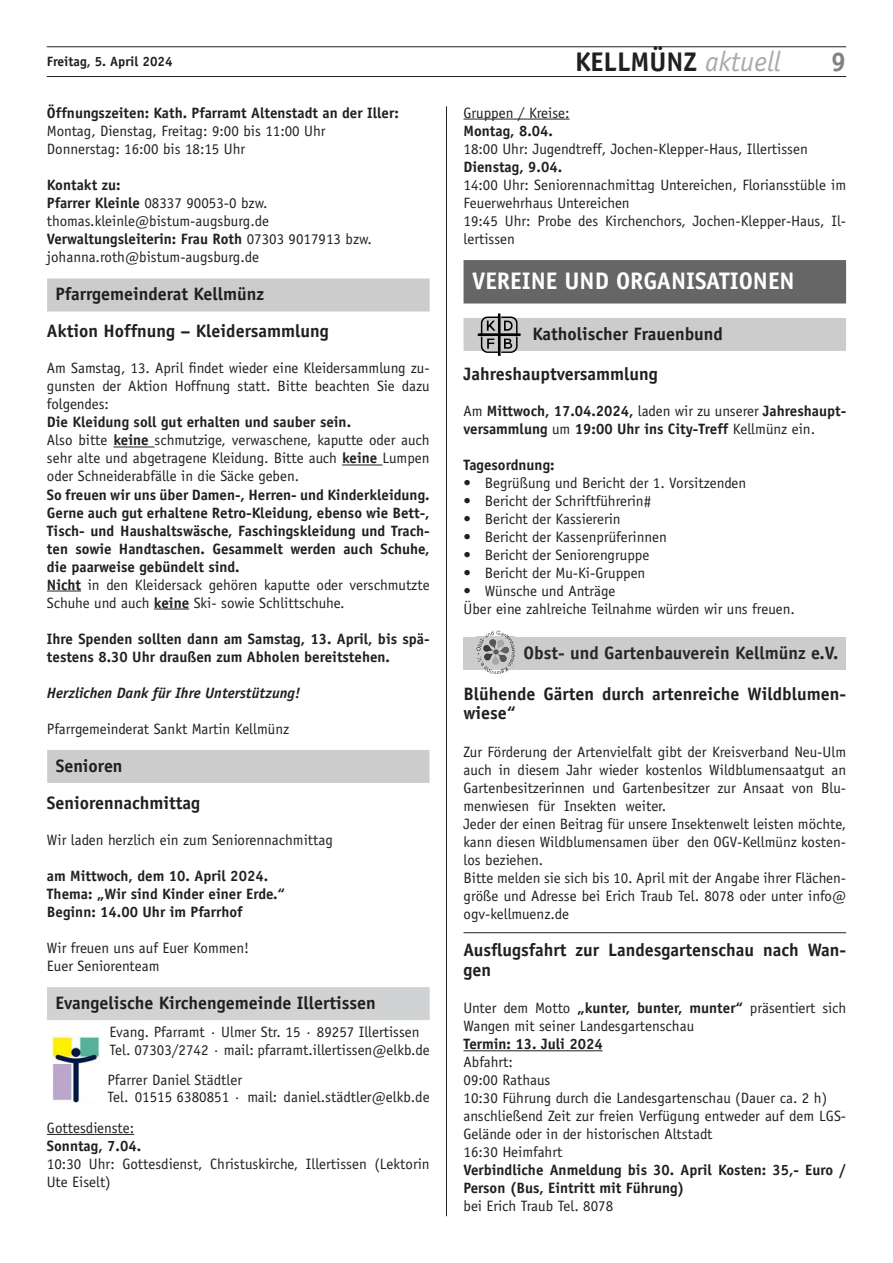
<style>
.page{position:relative;width:893px;height:1263px;background:#fff}
.page>*{position:absolute;margin:0;border:0;box-sizing:border-box;transform-origin:0 0}
.t1{font:700 27px "Officina Sans";color:#231f20}
.t2{font:700 27px "Officina Sans";color:#808285}
.t3{font:700 24px "Officina Sans";color:#fff}
.t4{font:700 18px/19.5px "Officina Sans";color:#231f20}
.t5{font:700 18px "Officina Sans";color:#292627}
.t6{font:15px/18px "Officina Sans";color:#231f20}
.t7{font:700 15px/18px "Officina Sans";color:#231f20}
.t8{font:italic 700 15px "Officina Sans";color:#231f20}
.t9{font:700 13.5px "Officina Sans";color:#231f20}
.s1{font-weight:400;font-style:italic;font-size:28.35px;color:#a8a9ad}
.s2{font-weight:700}
.s3{font-weight:400}
</style>
<div class="page">
<hr style="left:47px;top:76px;width:799px;height:1px;background:#231f20">
<hr style="left:47px;top:47px;width:799px;height:1px;background:#231f20">
<hr style="left:446px;top:106px;width:1px;height:1110px;background:#231f20">
<hr style="left:113px;top:447px;width:41px;height:1px;background:#231f20">
<hr style="left:342px;top:465px;width:40px;height:1px;background:#231f20">
<hr style="left:47px;top:591px;width:34px;height:1px;background:#231f20">
<hr style="left:154px;top:609px;width:35px;height:1px;background:#231f20">
<hr style="left:47px;top:1134px;width:87px;height:1px;background:#231f20">
<div style="left:47px;top:279px;width:383px;height:33px;background:#ccc"></div>
<div style="left:47px;top:750px;width:382px;height:33px;background:#ccc"></div>
<div style="left:47px;top:987px;width:383px;height:33px;background:#d1d2d4"></div>
<img style="left:53px;top:1036px;width:47px;height:67px">
<hr style="left:463px;top:119px;width:107px;height:1px;background:#231f20">
<hr style="left:463px;top:932px;width:383px;height:1px;background:#231f20">
<hr style="left:463px;top:1050px;width:140px;height:1px;background:#231f20">
<div style="left:464px;top:260px;width:382px;height:43px;background:#666"></div>
<div style="left:464px;top:318px;width:382px;height:33px;background:#ccc"></div>
<img style="left:478px;top:313px;width:43px;height:42px">
<div style="left:463px;top:637px;width:383px;height:33px;background:#ccc"></div>
<img style="left:476px;top:630px;width:39px;height:44px">
<img style="left:476px;top:637px;width:39px;height:33px">
<p class="t9" style="left:47px;top:53px;width:127px">Freitag, 5. April 2024</p>
<h1 class="t1" style="left:575px;top:45px;width:207px">KELLMÜNZ <span class="s1">aktuell</span></h1>
<h1 class="t2" style="left:831px;top:45px;width:17px">9</h1>
<p class="t7" style="left:47px;top:104px;width:353px">Öffnungszeiten: Kath. Pfarramt Altenstadt an der Iller:</p>
<p class="t6" style="left:47px;top:122px;width:280px">Montag, Dienstag, Freitag: 9:00 bis 11:00 Uhr<br>Donnerstag: 16:00 bis 18:15 Uhr</p>
<p class="t6" style="left:47px;top:176px;width:327px"><span class="s2">Kontakt zu:<br>Pfarrer Kleinle</span> 08337 90053-0 bzw. thomas.kleinle@bistum-augsburg.de <span class="s2">Verwaltungsleiterin: Frau Roth</span> 07303 9017913 bzw. johanna.roth@bistum-augsburg.de</p>
<p class="t4" style="left:47px;top:275px;width:283px;line-height:37.2px;text-indent:9px">Pfarrgemeinderat Kellmünz<br>Aktion Hoffnung – Kleidersammlung</p>
<p class="t6" style="left:47px;top:359px;width:384px;text-align:justify">Am Samstag, 13. April findet wieder eine Kleidersammlung zu&shy;gunsten der Aktion Hoffnung statt. Bitte beachten Sie dazu folgendes:</p>
<p class="t6" style="left:47px;top:413px;width:384px"><span class="s2">Die Kleidung soll gut erhalten und sauber sein.<br></span>Also bitte <span class="s2">keine</span> schmutzige, verwaschene, kaputte oder auch sehr alte und abgetragene Kleidung. Bitte auch <span class="s2">keine</span> Lumpen oder Schneiderabfälle in die Säcke geben.</p>
<p class="t7" style="left:47px;top:485px;width:384px">So freuen wir uns über Damen-, Herren- und Kinderkleidung.<br>Gerne auch gut erhaltene Retro-Kleidung, ebenso wie Bett-, Tisch- und Haushaltswäsche, Faschingskleidung und Trach&shy;ten sowie Handtaschen. Gesammelt werden auch Schuhe, die paarweise gebündelt sind.<br>Nicht <span class="s3">in den Kleidersack gehören kaputte oder verschmutzte Schuhe und auch</span> keine <span class="s3">Ski- sowie Schlittschuhe.</span></p>
<p class="t7" style="left:47px;top:629px;width:384px">Ihre Spenden sollten dann am Samstag, 13. April, bis spä&shy;testens 8.30 Uhr draußen zum Abholen bereitstehen.</p>
<p class="t8" style="left:47px;top:683px;width:255px">Herzlichen Dank für Ihre Unterstützung!</p>
<p class="t6" style="left:47px;top:719px;width:244px">Pfarrgemeinderat Sankt Martin Kellmünz</p>
<p class="t4" style="left:47px;top:747px;width:155px;line-height:37px;text-indent:9px">Senioren<br>Seniorennachmittag</p>
<p class="t6" style="left:47px;top:831px;width:287px">Wir laden herzlich ein zum Seniorennachmittag</p>
<p class="t7" style="left:47px;top:866px;width:240px">am Mittwoch, dem 10. April 2024.<br>Thema: „Wir sind Kinder einer Erde.“<br>Beginn: 14.00 Uhr im Pfarrhof</p>
<p class="t6" style="left:47px;top:939px;width:204px">Wir freuen uns auf Euer Kommen!<br>Euer Seniorenteam</p>
<p class="t4" style="left:55px;top:993px;width:322px">Evangelische Kirchengemeinde Illertissen</p>
<p class="t6" style="left:109px;top:1023px;width:322px">Evang. Pfarramt · Ulmer Str. 15 · 89257 Illertissen<br>Tel. 07303/2742 · mail: pfarramt.illertissen@elkb.de</p>
<p class="t6" style="left:107px;top:1071px;width:324px;line-height:17.5px">Pfarrer Daniel Städtler<br>Tel. 01515 6380851 · mail: daniel.städtler@elkb.de</p>
<p class="t6" style="left:47px;top:1119px;width:89px">Gottesdienste:</p>
<p class="t7" style="left:47px;top:1136px;width:96px">Sonntag, 7.04.</p>
<p class="t6" style="left:47px;top:1155px;width:384px">10:30 Uhr: Gottesdienst, Christuskirche, Illertissen (Lektorin<br>Ute Eiselt)</p>
<p class="t6" style="left:463px;top:104px;width:108px">Gruppen / Kreise:</p>
<p class="t7" style="left:463px;top:121px;width:91px">Montag, 8.04.</p>
<p class="t6" style="left:463px;top:140px;width:346px">18:00 Uhr: Jugendtreff, Jochen-Klepper-Haus, Illertissen</p>
<p class="t7" style="left:463px;top:157px;width:100px">Dienstag, 9.04.</p>
<p class="t6" style="left:463px;top:176px;width:384px">14:00 Uhr: Seniorennachmittag Untereichen, Floriansstüble im Feuerwehrhaus Untereichen<br>19:45 Uhr: Probe des Kirchenchors, Jochen-Klepper-Haus, Il&shy;lertissen</p>
<h2 class="t3" style="left:472px;top:266px;width:324px">VEREINE UND ORGANISATIONEN</h2>
<p class="t4" style="left:532px;top:324px;width:192px">Katholischer Frauenbund</p>
<p class="t4" style="left:463px;top:364px;width:196px">Jahreshauptversammlung</p>
<p class="t7" style="left:463px;top:402px;width:384px"><span class="s3">Am</span> Mittwoch, 17.04.2024, <span class="s3">laden wir zu unserer</span> Jahreshaupt&shy;versammlung <span class="s3">um</span> 19:00 Uhr ins City-Treff <span class="s3">Kellmünz ein.</span></p>
<p class="t7" style="left:463px;top:456px;width:93px">Tagesordnung:</p>
<p class="t6" style="left:463px;top:474px;width:284px">• Begrüßung und Bericht der 1. Vorsitzenden</p>
<p class="t6" style="left:463px;top:492px;width:189px">• Bericht der Schriftführerin#</p>
<p class="t6" style="left:463px;top:510px;width:159px">• Bericht der Kassiererin</p>
<p class="t6" style="left:463px;top:528px;width:205px">• Bericht der Kassenprüferinnen</p>
<p class="t6" style="left:463px;top:546px;width:187px">• Bericht der Seniorengruppe</p>
<p class="t6" style="left:463px;top:564px;width:183px">• Bericht der Mu-Ki-Gruppen</p>
<p class="t6" style="left:463px;top:582px;width:333px">• Wünsche und Anträge<br>Über eine zahlreiche Teilnahme würden wir uns freuen.</p>
<p class="t5" style="left:523px;top:641px;width:317px">Obst- und Gartenbauverein Kellmünz e.V.</p>
<p class="t4" style="left:463px;top:684px;width:384px">Blühende Gärten durch artenreiche Wildblumen&shy;wiese“</p>
<p class="t6" style="left:463px;top:743px;width:384px">Zur Förderung der Artenvielfalt gibt der Kreisverband Neu-Ulm auch in diesem Jahr wieder kostenlos Wildblumensaatgut an Gartenbesitzerinnen und Gartenbesitzer zur Ansaat von Blu&shy;menwiesen für Insekten weiter.<br>Jeder der einen Beitrag für unsere Insektenwelt leisten möchte, kann diesen Wildblumensamen über den OGV-Kellmünz kosten&shy;los beziehen.<br>Bitte melden sie sich bis 10. April mit der Angabe ihrer Flächen&shy;größe und Adresse bei Erich Traub Tel. 8078 oder unter info@ ogv-kellmuenz.de</p>
<p class="t4" style="left:463px;top:940px;width:384px">Ausflugsfahrt zur Landesgartenschau nach Wan&shy;gen</p>
<p class="t6" style="left:463px;top:999px;width:384px">Unter dem Motto <span class="s2">„kunter, bunter, munter“</span> präsentiert sich<br>Wangen mit seiner Landesgartenschau</p>
<p class="t7" style="left:463px;top:1035px;width:141px">Termin: 13. Juli 2024</p>
<p class="t6" style="left:463px;top:1053px;width:384px">Abfahrt:<br>09:00 Rathaus<br>10:30 Führung durch die Landesgartenschau (Dauer ca. 2 h) anschließend Zeit zur freien Verfügung entweder auf dem LGS-Gelände oder in der historischen Altstadt<br>16:30 Heimfahrt</p>
<p class="t7" style="left:463px;top:1161px;width:384px">Verbindliche Anmeldung bis 30. April Kosten: 35,- Euro /<br>Person (Bus, Eintritt mit Führung)</p>
<p class="t6" style="left:463px;top:1197px;width:151px">bei Erich Traub Tel. 8078</p>
</div>
